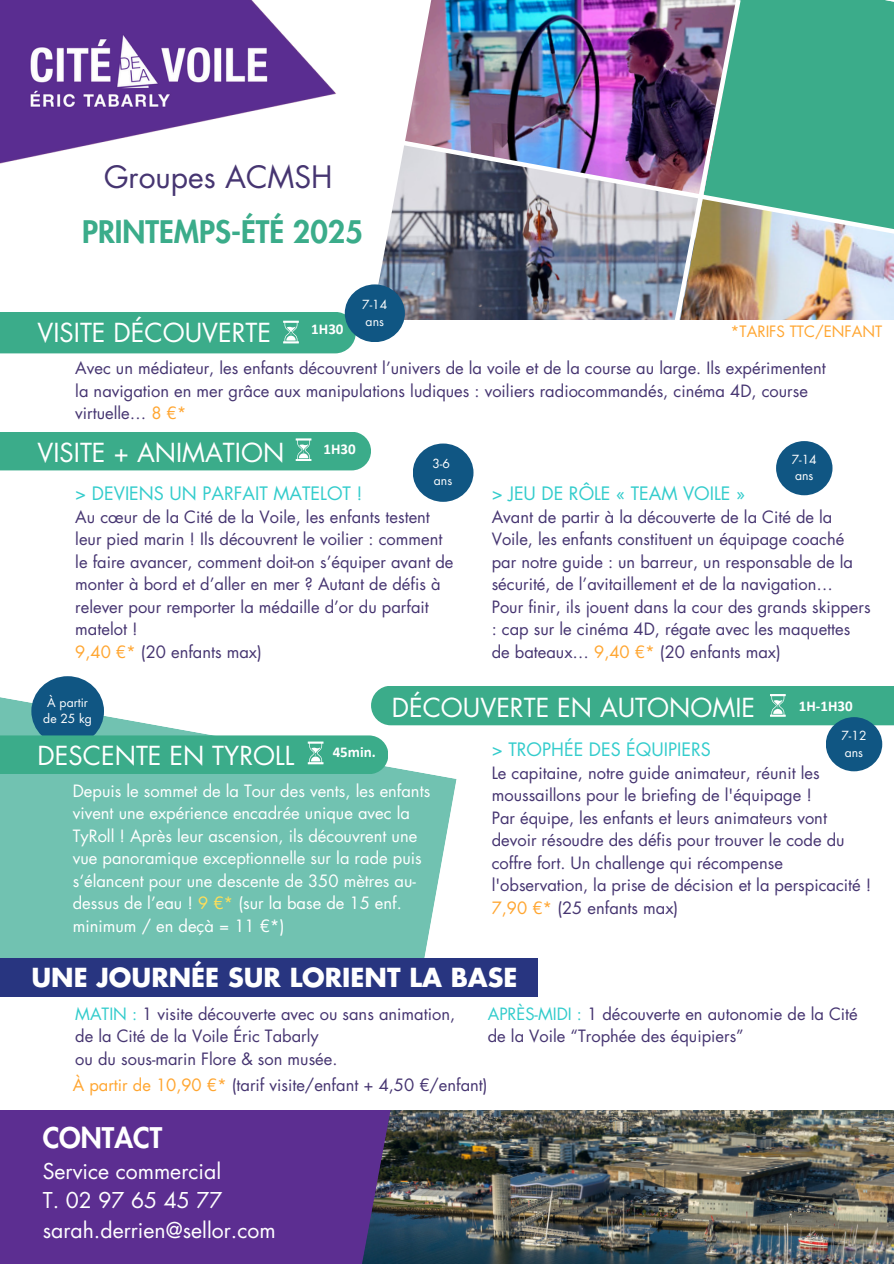
<style>
.page{position:relative;width:894px;height:1264px;background:#fff}
.page>*{position:absolute;margin:0;border:0;box-sizing:border-box;transform-origin:0 0}
.t1{font:800 30.15px "Futura Std";color:#3bac8a}
.t2{font:30px "Futura Std";color:#463571}
.t3{font:800 27.6px "Futura Std";color:#fff}
.t4{font:25.5px "Futura Std";color:#fff}
.t5{font:700 25.5px "Futura Std";color:#fff}
.t6{font:21.15px/29.2px "Futura Std";color:#fff}
.t7{font:18px "Futura Std";color:#3cc}
.t8{font:16.5px/22.5px "Futura Std";color:#463571}
.t9{font:16.5px/22.5px "Futura Std";color:#fff}
.t10{font:15.15px "Futura Std";color:#ffa631}
.t11{font:700 15px "Calibri";color:#fff}
.t12{font:12.15px/16.8px "Futura Std";color:#fff}
.s1{color:#ffa631}
.s2{color:#ffde59}
.s3{color:#3cc}
</style>
<div class="page">
<img style="left:406px;top:0;width:261px;height:136px">
<div style="left:743px;top:0;width:150px;height:136px;background:#3bac8a"></div>
<img style="left:378px;top:229px;width:289px;height:91px">
<img style="left:743px;top:238px;width:150px;height:82px">
<img style="left:394px;top:1110px;width:499px;height:153px">
<div style="left:0;top:1110px;width:394px;height:153px;background:#5c2e91"></div>
<div style="left:412px;top:443px;width:61px;height:59px;background:#105683;border-radius:50%"></div>
<div style="left:0;top:432px;width:371px;height:38px;background:#3bac8a"></div>
<div style="left:344px;top:284px;width:61px;height:58px;background:#105683;border-radius:50%"></div>
<svg style="left:0;top:692px;width:456px;height:266px;fill:#71c2b1"></svg>
<div style="left:0;top:312px;width:355px;height:42px;background:#3bac8a"></div>
<div style="left:775px;top:441px;width:57px;height:54px;background:#105683;border-radius:50%"></div>
<div style="left:825px;top:717px;width:57px;height:54px;background:#105683;border-radius:50%"></div>
<div style="left:371px;top:686px;width:522px;height:39px;background:#3bac8a"></div>
<div style="left:0;top:958px;width:537px;height:38px;background:#283580"></div>
<img style="left:389px;top:136px;width:504px;height:102px">
<img style="left:667px;top:0;width:76px;height:320px">
<div style="left:31px;top:676px;width:73px;height:70px;background:#105683;border-radius:50%"></div>
<div style="left:0;top:735px;width:388px;height:39px;background:#3bac8a"></div>
<img style="left:0;top:0;width:336px;height:164px">
<h4 class="t2" style="left:104px;top:163px;width:230px">Groupes ACMSH</h4>
<p class="t1" style="left:82px;top:218px;width:282px">PRINTEMPS-ÉTÉ 2025</p>
<p class="t4" style="left:38px;top:321px;width:235px">VISITE DÉCOUVERTE</p>
<p class="t11" style="left:311px;top:323px;width:34px">1H30</p>
<p class="t12" style="left:362px;top:297px;width:27px">7-14 ans</p>
<p class="t10" style="left:730px;top:324px;width:153px">*TARIFS TTC/ENFANT</p>
<p class="t8" style="left:75px;top:357px;width:751px">Avec un médiateur, les enfants découvrent l’univers de la voile et de la course au large. Ils expérimentent la navigation en mer grâce aux manipulations ludiques : voiliers radiocommandés, cinéma 4D, course virtuelle… <span class="s1">8 €*</span></p>
<p class="t4" style="left:38px;top:440px;width:248px">VISITE + ANIMATION</p>
<p class="t11" style="left:323px;top:443px;width:34px">1H30</p>
<h2 class="t12" style="left:432px;top:456px;width:19px">3-6</h2>
<p class="t12" style="left:434px;top:473px;width:20px">ans</p>
<h6 class="t7" style="left:75px;top:485px;width:289px">&gt; DEVIENS UN PARFAIT MATELOT !</h6>
<h4 class="t8" style="left:75px;top:506px;width:379px">Au cœur de la Cité de la Voile, les enfants testent leur pied marin ! Ils découvrent le voilier : comment le faire avancer, comment doit-on s’équiper avant de monter à bord et d’aller en mer ? Autant de défis à relever pour remporter la médaille d’or du parfait matelot !</h4>
<p class="t8" style="left:75px;top:641px;width:188px"><span class="s1">9,40 €*</span> (20 enfants max)</p>
<h4 class="t12" style="left:791px;top:451px;width:27px">7-14 ans</h4>
<p class="t7" style="left:491px;top:485px;width:255px">&gt; JEU DE RÔLE « TEAM VOILE »</p>
<h4 class="t8" style="left:491px;top:506px;width:363px">Avant de partir à la découverte de la Cité de la Voile, les enfants constituent un équipage coaché par notre guide : un barreur, un responsable de la sécurité, de l’avitaillement et de la navigation…</h4>
<p class="t8" style="left:491px;top:596px;width:380px">Pour finir, ils jouent dans la cour des grands skippers : cap sur le cinéma 4D, régate avec les maquettes de bateaux… <span class="s1">9,40 €*</span> (20 enfants max)</p>
<p class="t12" style="left:43px;top:694px;width:50px;text-align:center">À partir de 25 kg</p>
<h6 class="t4" style="left:391px;top:696px;width:365px">DÉCOUVERTE EN AUTONOMIE</h6>
<p class="t11" style="left:798px;top:699px;width:55px">1H-1H30</p>
<p class="t4" style="left:38px;top:743px;width:258px">DESCENTE EN TYROLL</p>
<p class="t11" style="left:332px;top:745px;width:45px">45min.</p>
<p class="t9" style="left:73px;top:780px;width:359px">Depuis le sommet de la Tour des vents, les enfants vivent une expérience encadrée unique avec la TyRoll ! Après leur ascension, ils découvrent une vue panoramique exceptionnelle sur la rade puis s‘élancent pour une descente de 350 mètres au&shy;dessus de l’eau ! <span class="s2">9 €*</span> (sur la base de 15 enf. minimum / en deçà = 11 €*)</p>
<p class="t12" style="left:841px;top:727px;width:27px">7-12 ans</p>
<p class="t7" style="left:491px;top:741px;width:221px">&gt; TROPHÉE DES ÉQUIPIERS</p>
<h6 class="t8" style="left:491px;top:762px;width:329px">Le capitaine, notre guide animateur, réunit les moussaillons pour le briefing de l'équipage !</h6>
<p class="t8" style="left:491px;top:807px;width:381px">Par équipe, les enfants et leurs animateurs vont devoir résoudre des défis pour trouver le code du coffre fort. Un challenge qui récompense l'observation, la prise de décision et la perspicacité !</p>
<p class="t8" style="left:491px;top:897px;width:188px"><span class="s1">7,90 €*</span> (25 enfants max)</p>
<p class="t5" style="left:31px;top:965px;width:487px">UNE JOURNÉE SUR LORIENT LA BASE</p>
<p class="t8" style="left:75px;top:1003px;width:381px"><span class="s3">MATIN :</span> 1 visite découverte avec ou sans animation, de la Cité de la Voile Éric Tabarly</p>
<p class="t8" style="left:75px;top:1048px;width:264px">ou du sous-marin Flore &amp; son musée.</p>
<p class="t8" style="left:487px;top:1003px;width:371px"><span class="s3">APRÈS-MIDI :</span> 1 découverte en autonomie de la Cité de la Voile “Trophée des équipiers”</p>
<p class="t8" style="left:73px;top:1074px;width:416px"><span class="s1">À partir de 10,90 €*</span> (tarif visite/enfant + 4,50 €/enfant)</p>
<p class="t3" style="left:43px;top:1124px;width:121px">CONTACT</p>
<p class="t6" style="left:43px;top:1157px;width:234px">Service commercial<br>T. 02 97 65 45 77 sarah.derrien@sellor.com</p>
</div>
